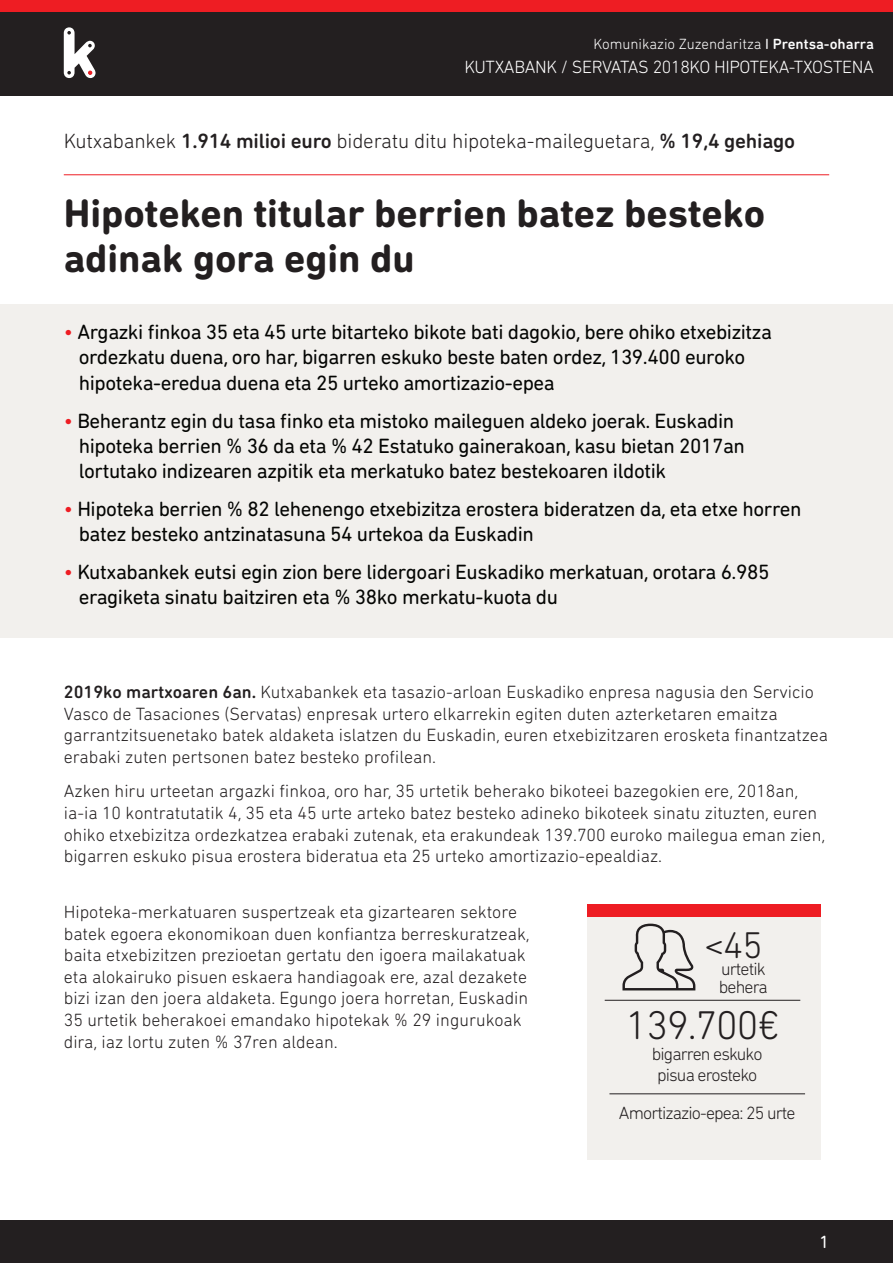
<style>
.page{position:relative;width:893px;height:1263px;background:#fff}
.page>*{position:absolute;margin:0;border:0;box-sizing:border-box;transform-origin:0 0}
.t1{font:300 40.8px "DIN Next Rounded LT Pro";letter-spacing:-.025em;color:#231f20}
.t2{font:700 40.5px/45px "DIN Next Rounded LT Pro";color:#231f20}
.t3{font:300 37.8px "DIN Next Rounded LT Pro";color:#231f20}
.t4{font:21px/25.2px "DIN Next Rounded LT Pro";letter-spacing:-.02em;color:#040503}
.t5{font:300 21px "DIN Next Rounded LT Pro";letter-spacing:-.01em;color:#231f20}
.t6{font:300 18px/21.6px "DIN Next Rounded LT Pro";color:#231f20}
.t7{font:300 18px/21px "DIN Next Rounded LT Pro";letter-spacing:-.05em;color:#231f20}
.t8{font:300 18px "DIN Next Rounded LT Pro";letter-spacing:-.02em;color:#fff}
.t9{font:18px "DIN Next Rounded LT Pro";color:#fff}
.t10{font:300 15px "DIN Next Rounded LT Pro";color:#fff}
.s1{font-weight:400}
.s2{font-weight:500}
.s3{color:#ee1d23}
</style>
<div class="page">
<div style="left:0;top:9px;width:893px;height:87px;background:#231f20"></div>
<div style="left:0;top:0;width:893px;height:11px;background:#ee1d23"></div>
<svg style="left:64px;top:27px;width:32px;height:51px"></svg>
<div style="left:0;top:1220px;width:893px;height:43px;background:#231f20"></div>
<div style="left:0;top:304px;width:893px;height:334px;background:#f2f0ed"></div>
<hr style="left:64px;top:174px;width:765px;height:1px;background:#ee1d23">
<div style="left:587px;top:904px;width:234px;height:255px;background:#f2f0ed"></div>
<div style="left:587px;top:904px;width:234px;height:13px;background:#ee1d23"></div>
<svg style="left:622px;top:924px;width:73px;height:66px"></svg>
<hr style="left:605px;top:1000px;width:195px;height:1px;background:#231f20">
<hr style="left:609px;top:1093px;width:196px;height:1px;background:#231f20">
<p class="t10" style="left:594px;top:36px;width:282px">Komunikazio Zuzendaritza <span class="s1">I</span> <span class="s2">Prentsa-oharra</span></p>
<p class="t8" style="left:465px;top:57px;width:411px">KUTXABANK / SERVATAS 2018KO HIPOTEKA-TXOSTENA</p>
<p class="t5" style="left:64px;top:129px;width:733px">Kutxabankek <span class="s2">1.914 milioi euro</span> bideratu ditu hipoteka-maileguetara, <span class="s2">% 19,4 gehiago</span></p>
<p class="t2" style="left:64px;top:191px;width:703px">Hipoteken titular berrien batez besteko adinak gora egin du</p>
<p class="t4" style="left:79px;top:319px;width:695px;text-indent:-15px"><span class="s3">•</span> Argazki finkoa 35 eta 45 urte bitarteko bikote bati dagokio, bere ohiko etxebizitza ordezkatu duena, oro har, bigarren eskuko beste baten ordez, 139.400 euroko hipoteka-eredua duena eta 25 urteko amortizazio-epea</p>
<p class="t4" style="left:79px;top:408px;width:668px;text-indent:-15px"><span class="s3">•</span> Beherantz egin du tasa finko eta mistoko maileguen aldeko joerak. Euskadin hipoteka berrien % 36 da eta % 42 Estatuko gainerakoan, kasu bietan 2017an lortutako indizearen azpitik eta merkatuko batez bestekoaren ildotik</p>
<p class="t4" style="left:79px;top:496px;width:724px;text-indent:-15px"><span class="s3">•</span> Hipoteka berrien % 82 lehenengo etxebizitza erostera bideratzen da, eta etxe horren batez besteko antzinatasuna 54 urtekoa da Euskadin</p>
<p class="t4" style="left:79px;top:559px;width:692px;text-indent:-15px"><span class="s3">•</span> Kutxabankek eutsi egin zion bere lidergoari Euskadiko merkatuan, orotara 6.985 eragiketa sinatu baitziren eta % 38ko merkatu-kuota du</p>
<p class="t6" style="left:64px;top:681px;width:766px"><span class="s2">2019ko martxoaren 6an.</span> Kutxabankek eta tasazio-arloan Euskadiko enpresa nagusia den Servicio Vasco de Tasaciones (Servatas) enpresak urtero elkarrekin egiten duten azterketaren emaitza garrantzitsuenetako batek aldaketa islatzen du Euskadin, euren etxebizitzaren erosketa finantzatzea erabaki zuten pertsonen batez besteko profilean.</p>
<p class="t6" style="left:64px;top:780px;width:763px">Azken hiru urteetan argazki finkoa, oro har, 35 urtetik beherako bikoteei bazegokien ere, 2018an, ia-ia 10 kontratutatik 4, 35 eta 45 urte arteko batez besteko adineko bikoteek sinatu zituzten, euren ohiko etxebizitza ordezkatzea erabaki zutenak, eta erakundeak 139.700 euroko mailegua eman zien, bigarren eskuko pisua erostera bideratua eta 25 urteko amortizazio-epealdiaz.</p>
<p class="t6" style="left:64px;top:901px;width:467px">Hipoteka-merkatuaren suspertzeak eta gizartearen sektore batek egoera ekonomikoan duen konfiantza berreskuratzeak, baita etxebizitzen prezioetan gertatu den igoera mailakatuak eta alokairuko pisuen eskaera handiagoak ere, azal dezakete bizi izan den joera aldaketa. Egungo joera horretan, Euskadin 35 urtetik beherakoei emandako hipotekak % 29 ingurukoak dira, iaz lortu zuten % 37ren aldean.</p>
<p class="t3" style="left:704px;top:923px;width:60px">&lt;45</p>
<p class="t7" style="left:719px;top:960px;width:50px;line-height:18px">urtetik behera</p>
<p class="t1" style="left:626px;top:1001px;width:155px">139.700€</p>
<p class="t7" style="left:652px;top:1043px;width:112px">bigarren eskuko pisua erosteko</p>
<p class="t7" style="left:619px;top:1102px;width:178px">Amortizazio-epea: 25 urte</p>
<p class="t9" style="left:819px;top:1231px;width:11px">1</p>
</div>
